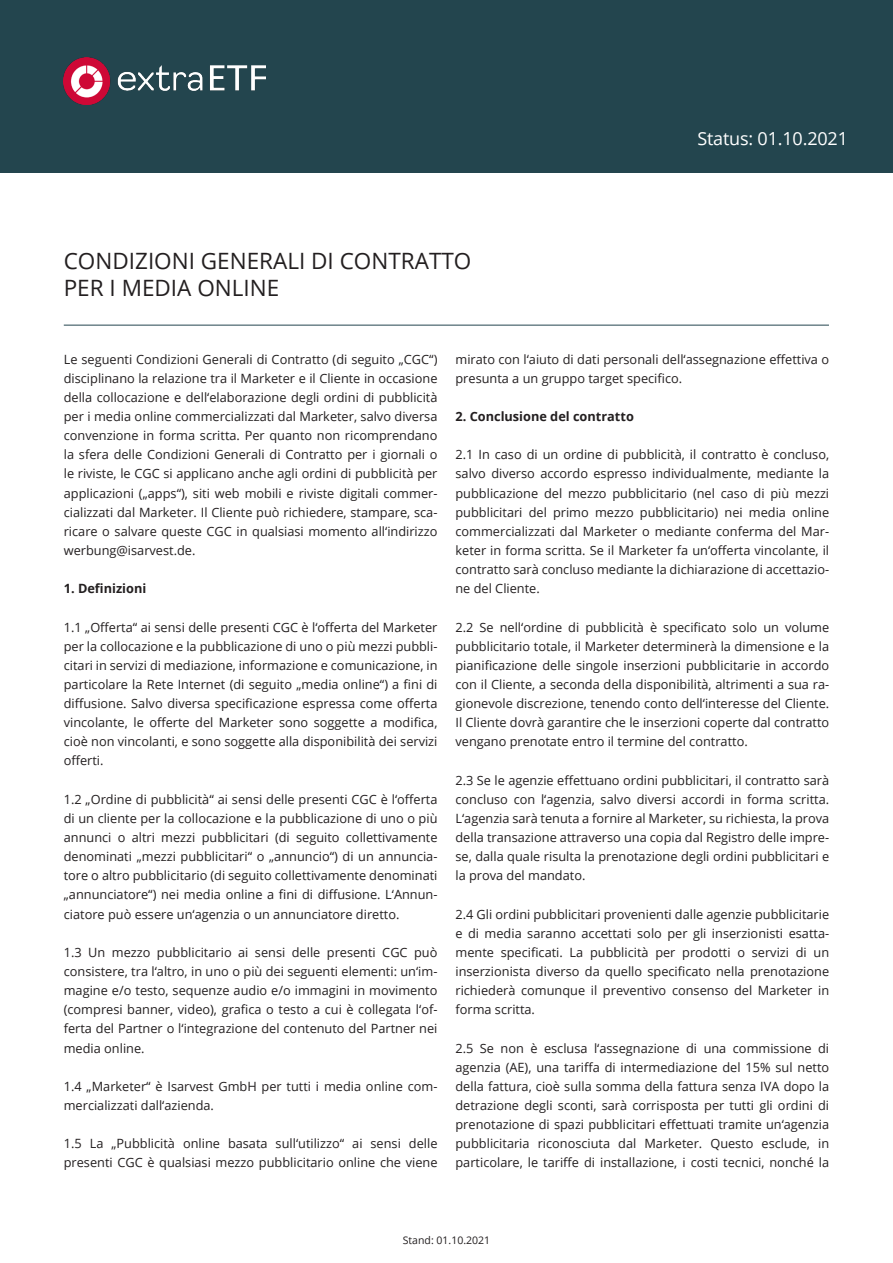
<style>
.page{position:relative;width:893px;height:1263px;background:#fff}
.page>*{position:absolute;margin:0;border:0;box-sizing:border-box;transform-origin:0 0}
.t1{font:22.5px "Open Sans";color:#231f20}
.t2{font:18px "Open Sans";letter-spacing:-.01em;color:#fff}
.t3{font:12.75px/19.2px "Open Sans";color:#231f20;text-align:justify}
.t4{font:700 12.75px "Open Sans";color:#231f20}
.t5{font:10.5px "Open Sans";color:#231f20}
</style>
<div class="page">
<div style="left:0;top:0;width:893px;height:172px;background:#23454e"></div>
<hr style="left:64px;top:325px;width:765px;height:1px;background:#23454e">
<img style="left:64px;top:57px;width:202px;height:47px">
<p class="t1" style="left:64px;top:245px;width:409px">CONDIZIONI GENERALI DI CONTRATTO</p>
<p class="t1" style="left:64px;top:272px;width:217px">PER I MEDIA ONLINE</p>
<p class="t2" style="left:697px;top:126px;width:152px">Status: 01.10.2021</p>
<p class="t3" style="left:64px;top:349px;width:375px">Le seguenti Condizioni Generali di Contratto (di seguito „CGC“) disciplinano la relazione tra il Marketer e il Cliente in occasione della collocazione e dell‘elaborazione degli ordini di pubblicità per i media online commercializzati dal Marketer, salvo diversa convenzione in forma scritta. Per quanto non ricomprendano la sfera delle Condizioni Generali di Contratto per i giornali o le riviste, le CGC si applicano anche agli ordini di pubblicità per applicazioni („apps“), siti web mobili e riviste digitali commer&shy;cializzati dal Marketer. Il Cliente può richiedere, stampare, sca&shy;ricare o salvare queste CGC in qualsiasi momento all‘indirizzo werbung@isarvest.de.</p>
<p class="t4" style="left:64px;top:580px;width:84px">1. Definizioni</p>
<p class="t3" style="left:64px;top:617px;width:375px">1.1 „Offerta“ ai sensi delle presenti CGC è l‘offerta del Marketer per la collocazione e la pubblicazione di uno o più mezzi pubbli&shy;citari in servizi di mediazione, informazione e comunicazione, in particolare la Rete Internet (di seguito „media online“) a fini di diffusione. Salvo diversa specificazione espressa come offerta vincolante, le offerte del Marketer sono soggette a modifica, cioè non vincolanti, e sono soggette alla disponibilità dei servizi offerti.</p>
<p class="t3" style="left:64px;top:789px;width:375px">1.2 „Ordine di pubblicità“ ai sensi delle presenti CGC è l‘offerta di un cliente per la collocazione e la pubblicazione di uno o più annunci o altri mezzi pubblicitari (di seguito collettivamente denominati „mezzi pubblicitari“ o „annuncio“) di un annuncia&shy;tore o altro pubblicitario (di seguito collettivamente denominati „annunciatore“) nei media online a fini di diffusione. L‘Annun&shy;ciatore può essere un‘agenzia o un annunciatore diretto.</p>
<p class="t3" style="left:64px;top:942px;width:375px">1.3 Un mezzo pubblicitario ai sensi delle presenti CGC può consistere, tra l‘altro, in uno o più dei seguenti elementi: un‘im&shy;magine e/o testo, sequenze audio e/o immagini in movimento (compresi banner, video), grafica o testo a cui è collegata l‘of&shy;ferta del Partner o l‘integrazione del contenuto del Partner nei media online.</p>
<p class="t3" style="left:64px;top:1076px;width:375px">1.4 „Marketer“ è Isarvest GmbH per tutti i media online com&shy;mercializzati dall‘azienda.</p>
<p class="t3" style="left:64px;top:1133px;width:375px">1.5 La „Pubblicità online basata sull‘utilizzo“ ai sensi delle presenti CGC è qualsiasi mezzo pubblicitario online che viene</p>
<p class="t3" style="left:455px;top:349px;width:375px">mirato con l‘aiuto di dati personali dell‘assegnazione effettiva o presunta a un gruppo target specifico.</p>
<p class="t4" style="left:455px;top:407px;width:180px">2. Conclusione del contratto</p>
<p class="t3" style="left:455px;top:445px;width:375px">2.1 In caso di un ordine di pubblicità, il contratto è concluso, salvo diverso accordo espresso individualmente, mediante la pubblicazione del mezzo pubblicitario (nel caso di più mezzi pubblicitari del primo mezzo pubblicitario) nei media online commercializzati dal Marketer o mediante conferma del Mar&shy;keter in forma scritta. Se il Marketer fa un‘offerta vincolante, il contratto sarà concluso mediante la dichiarazione di accettazio&shy;ne del Cliente.</p>
<p class="t3" style="left:455px;top:617px;width:375px">2.2 Se nell‘ordine di pubblicità è specificato solo un volume pubblicitario totale, il Marketer determinerà la dimensione e la pianificazione delle singole inserzioni pubblicitarie in accordo con il Cliente, a seconda della disponibilità, altrimenti a sua ra&shy;gionevole discrezione, tenendo conto dell‘interesse del Cliente.<br>Il Cliente dovrà garantire che le inserzioni coperte dal contratto vengano prenotate entro il termine del contratto.</p>
<p class="t3" style="left:455px;top:770px;width:375px">2.3 Se le agenzie effettuano ordini pubblicitari, il contratto sarà concluso con l‘agenzia, salvo diversi accordi in forma scritta.<br>L‘agenzia sarà tenuta a fornire al Marketer, su richiesta, la prova della transazione attraverso una copia dal Registro delle impre&shy;se, dalla quale risulta la prenotazione degli ordini pubblicitari e la prova del mandato.</p>
<p class="t3" style="left:455px;top:904px;width:375px">2.4 Gli ordini pubblicitari provenienti dalle agenzie pubblicitarie e di media saranno accettati solo per gli inserzionisti esatta&shy;mente specificati. La pubblicità per prodotti o servizi di un inserzionista diverso da quello specificato nella prenotazione richiederà comunque il preventivo consenso del Marketer in forma scritta.</p>
<p class="t3" style="left:455px;top:1038px;width:375px">2.5 Se non è esclusa l‘assegnazione di una commissione di agenzia (AE), una tariffa di intermediazione del 15% sul netto della fattura, cioè sulla somma della fattura senza IVA dopo la detrazione degli sconti, sarà corrisposta per tutti gli ordini di prenotazione di spazi pubblicitari effettuati tramite un‘agenzia pubblicitaria riconosciuta dal Marketer. Questo esclude, in particolare, le tariffe di installazione, i costi tecnici, nonché la</p>
<p class="t5" style="left:403px;top:1233px;width:89px">Stand: 01.10.2021</p>
</div>
